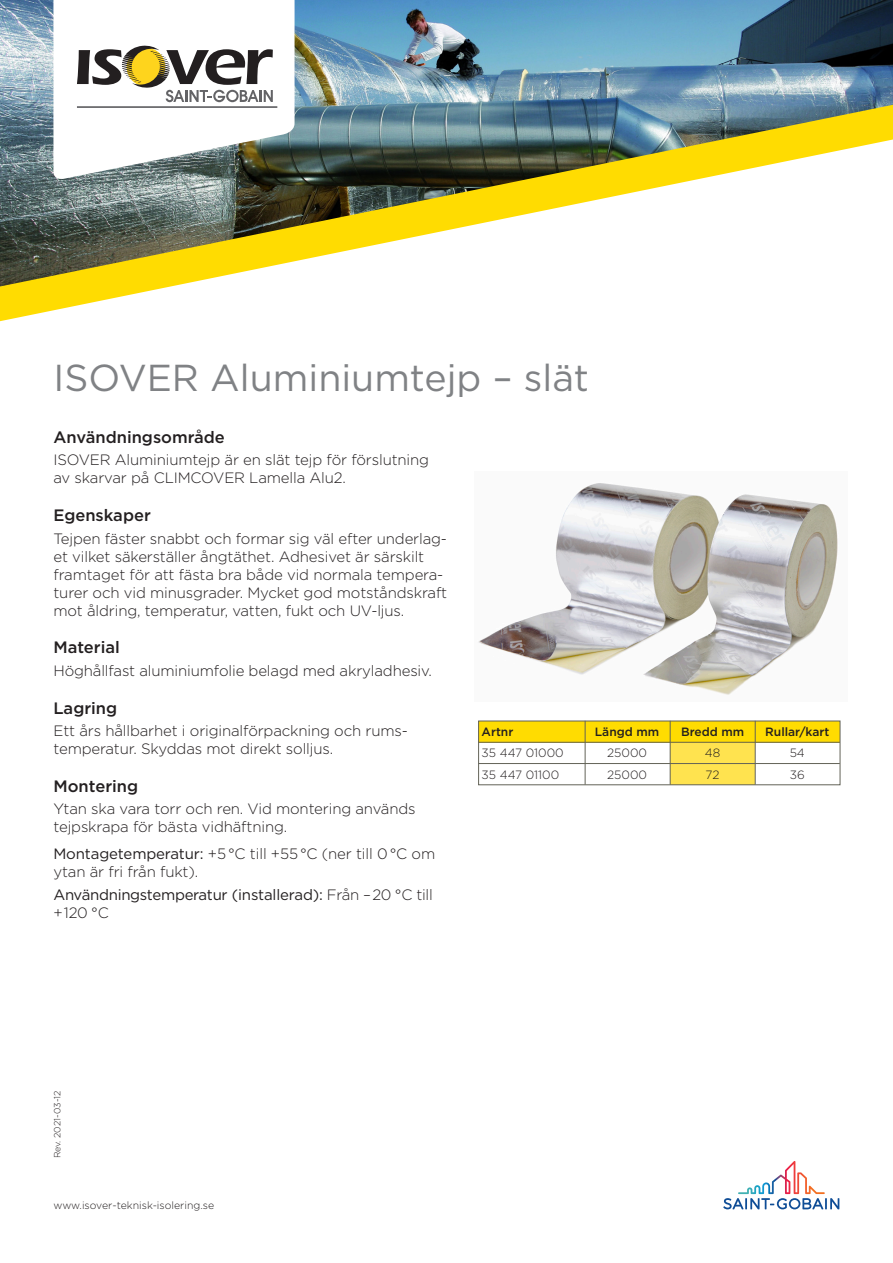
<style>
.page{position:relative;width:893px;height:1263px;background:#fff}
.page>*{position:absolute;margin:0;border:0;box-sizing:border-box;transform-origin:0 0}
.t1{font:37.5px "Gotham";color:#808285}
.t2{font:500 16.5px "Gotham";color:#231f20}
.t3{font:300 15px/18px "Gotham";letter-spacing:-.01em;color:#231f20}
.t4{font:15px/18px "Gotham";letter-spacing:-.02em;color:#231f20}
.t5{font:300 12px "Gotham";color:#231f20}
.t6{font:500 12px "Gotham";color:#231f20}
.t7{font:300 10.5px "Gotham";color:#231f20}
.t8{font:300 9px "Gotham";letter-spacing:-.01em;color:#231f20}
.s1{font-weight:400}
.s2{font-weight:300}
</style>
<div class="page">
<img style="left:0;top:0;width:893px;height:105px">
<svg style="left:723px;top:1161px;width:116px;height:48px"></svg>
<svg style="left:53px;top:0;width:242px;height:105px"></svg>
<img style="left:0;top:105px;width:893px;height:216px">
<div style="left:670px;top:721px;width:85px;height:64px;background:#ffe34f"></div>
<div style="left:479px;top:721px;width:361px;height:21px;background:#ffdc01"></div>
<div style="left:478px;top:721px;width:362px;height:64px;border:1px solid #636358"></div>
<hr style="left:478px;top:742px;width:362px;height:1px;background:#636358">
<hr style="left:478px;top:763px;width:362px;height:1px;background:#636358">
<hr style="left:755px;top:721px;width:1px;height:63px;background:#636358">
<hr style="left:670px;top:721px;width:1px;height:63px;background:#636358">
<hr style="left:585px;top:721px;width:1px;height:63px;background:#636358">
<img style="left:478px;top:483px;width:360px;height:212px">
<p class="t1" style="left:53px;top:354px;width:537px">ISOVER Aluminiumtejp – slät</p>
<p class="t2" style="left:53px;top:426px;width:173px">Användningsområde</p>
<p class="t3" style="left:53px;top:450px;width:377px">ISOVER Aluminiumtejp är en slät tejp för förslutning av skarvar på CLIMCOVER Lamella Alu2.</p>
<p class="t2" style="left:53px;top:504px;width:99px">Egenskaper</p>
<p class="t3" style="left:53px;top:529px;width:395px">Tejpen fäster snabbt och formar sig väl efter underlag&shy;et vilket säkerställer ångtäthet. Adhesivet är särskilt framtaget för att fästa bra både vid normala tempera&shy;turer och vid minusgrader. Mycket god motståndskraft mot åldring, temperatur, vatten, fukt och UV-ljus.</p>
<p class="t2" style="left:53px;top:637px;width:68px">Material</p>
<p class="t3" style="left:53px;top:661px;width:380px">Höghållfast aluminiumfolie belagd med akryladhesiv.</p>
<p class="t2" style="left:53px;top:697px;width:65px">Lagring</p>
<p class="t3" style="left:53px;top:721px;width:356px">Ett års hållbarhet i originalförpackning och rums&shy;temperatur. Skyddas mot direkt solljus.</p>
<p class="t2" style="left:53px;top:775px;width:86px">Montering</p>
<p class="t3" style="left:53px;top:800px;width:364px">Ytan ska vara torr och ren. Vid montering används tejpskrapa för bästa vidhäftning.</p>
<p class="t3" style="left:53px;top:845px;width:383px"><span class="s1">Montagetemperatur:</span> +5°C till +55°C (ner till 0°C om ytan är fri från fukt).</p>
<p class="t4" style="left:53px;top:885px;width:381px">Användningstemperatur (installerad): <span class="s2">Från –20 °C till +120 °C</span></p>
<p class="t6" style="left:482px;top:724px;width:33px">Artnr</p>
<p class="t6" style="left:595px;top:724px;width:66px">Längd mm</p>
<p class="t6" style="left:681px;top:724px;width:65px">Bredd mm</p>
<p class="t6" style="left:765px;top:724px;width:66px">Rullar/kart</p>
<p class="t5" style="left:482px;top:745px;width:84px">35 447 01000</p>
<p class="t5" style="left:607px;top:745px;width:41px">25000</p>
<p class="t5" style="left:705px;top:745px;width:17px">48</p>
<p class="t5" style="left:790px;top:745px;width:17px">54</p>
<p class="t5" style="left:482px;top:767px;width:79px">35 447 01100</p>
<p class="t5" style="left:607px;top:767px;width:41px">25000</p>
<p class="t5" style="left:706px;top:767px;width:15px">72</p>
<p class="t5" style="left:790px;top:767px;width:17px">36</p>
<p class="t8" style="left:52px;top:1158px;width:69px;rotate:-90deg">Rev. 2021-03-12</p>
<p class="t7" style="left:53px;top:1199px;width:162px">www.isover-teknisk-isolering.se</p>
</div>
